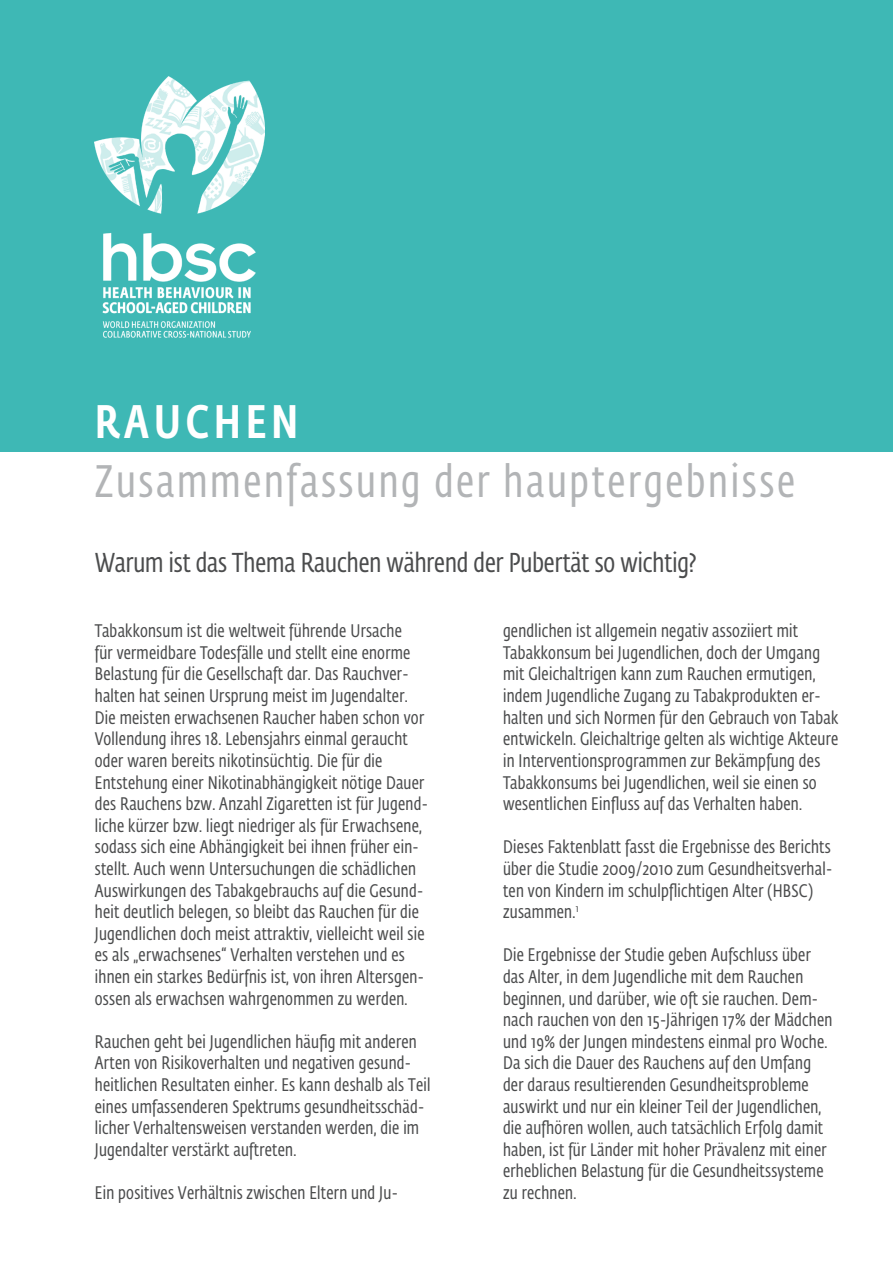
<style>
.page{position:relative;width:893px;height:1263px;background:#fff}
.page>*{position:absolute;margin:0;border:0;box-sizing:border-box;transform-origin:0 0}
.Section_title{font:500 46.5px "Fedra Sans Cond Pro";letter-spacing:.1em;color:#fff}
.t1{font:45px "Fedra Sans Cond Pro";letter-spacing:.06em;color:#b2b4b6}
.t2{font:27px "Fedra Sans Cond Pro";color:#4b4c4d}
.body_text{font:18px/21.6px "Fedra Sans Cond Pro";letter-spacing:.015em;color:#4b4c4d}
</style>
<div class="page">
<div style="left:0;top:0;width:893px;height:452px;background:#3eb8b5"></div>
<img style="left:95px;top:77px;width:170px;height:260px">
<p class="Section_title" style="left:95px;top:389px;width:205px">RAUCHEN</p>
<p class="t1" style="left:95px;top:451px;width:702px">Zusammenfassung der hauptergebnisse</p>
<p class="t2" style="left:95px;top:545px;width:603px">Warum ist das Thema Rauchen während der Pubertät so wichtig?</p>
<p class="body_text" style="left:95px;top:620px;width:335px">Tabakkonsum ist die weltweit führende Ursache<br>für vermeidbare Todesfälle und stellt eine enorme Belastung für die Gesellschaft dar. Das Rauchver&shy;halten hat seinen Ursprung meist im Jugendalter.<br>Die meisten erwachsenen Raucher haben schon vor Vollendung ihres 18. Lebensjahrs einmal geraucht oder waren bereits nikotinsüchtig. Die für die Entstehung einer Nikotinabhängigkeit nötige Dauer des Rauchens bzw. Anzahl Zigaretten ist für Jugend&shy;liche kürzer bzw. liegt niedriger als für Erwachsene, sodass sich eine Abhängigkeit bei ihnen früher ein&shy;stellt. Auch wenn Untersuchungen die schädlichen Auswirkungen des Tabakgebrauchs auf die Gesund&shy;heit deutlich belegen, so bleibt das Rauchen für die Jugendlichen doch meist attraktiv, vielleicht weil sie es als „erwachsenes“ Verhalten verstehen und es ihnen ein starkes Bedürfnis ist, von ihren Altersgen&shy;ossen als erwachsen wahrgenommen zu werden.</p>
<p class="body_text" style="left:95px;top:1030px;width:337px">Rauchen geht bei Jugendlichen häufig mit anderen Arten von Risikoverhalten und negativen gesund&shy;heitlichen Resultaten einher. Es kann deshalb als Teil eines umfassenderen Spektrums gesundheitsschäd&shy;licher Verhaltensweisen verstanden werden, die im Jugendalter verstärkt auftreten.</p>
<p class="body_text" style="left:95px;top:1181px;width:305px">Ein positives Verhältnis zwischen Eltern und Ju-</p>
<p class="body_text" style="left:503px;top:620px;width:337px">gendlichen ist allgemein negativ assoziiert mit Tabakkonsum bei Jugendlichen, doch der Umgang mit Gleichaltrigen kann zum Rauchen ermutigen, indem Jugendliche Zugang zu Tabakprodukten er&shy;halten und sich Normen für den Gebrauch von Tabak entwickeln. Gleichaltrige gelten als wichtige Akteure in Interventionsprogrammen zur Bekämpfung des Tabakkonsums bei Jugendlichen, weil sie einen so wesentlichen Einfluss auf das Verhalten haben.</p>
<p class="body_text" style="left:503px;top:836px;width:331px">Dieses Faktenblatt fasst die Ergebnisse des Berichts über die Studie 2009/2010 zum Gesundheitsverhal&shy;ten von Kindern im schulpflichtigen Alter (HBSC) zusammen.<sup>1</sup></p>
<p class="body_text" style="left:503px;top:944px;width:331px">Die Ergebnisse der Studie geben Aufschluss über das Alter, in dem Jugendliche mit dem Rauchen beginnen, und darüber, wie oft sie rauchen. Dem&shy;nach rauchen von den 15-Jährigen 17% der Mädchen und 19% der Jungen mindestens einmal pro Woche.<br>Da sich die Dauer des Rauchens auf den Umfang der daraus resultierenden Gesundheitsprobleme auswirkt und nur ein kleiner Teil der Jugendlichen, die aufhören wollen, auch tatsächlich Erfolg damit haben, ist für Länder mit hoher Prävalenz mit einer erheblichen Belastung für die Gesundheitssysteme zu rechnen.</p>
</div>
